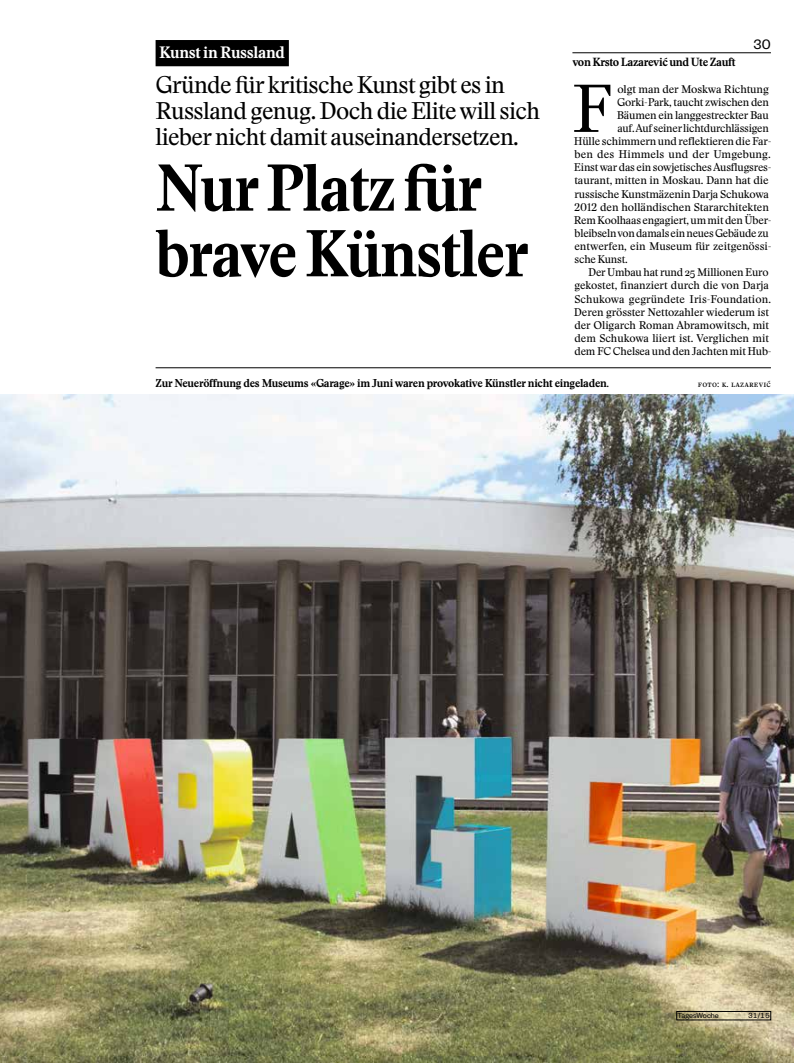
<style>
.page{position:relative;width:794px;height:1063px;background:#fff}
.page>*{position:absolute;margin:0;border:0;box-sizing:border-box;transform-origin:0 0}
.t1{font:66.5px "Stanley";color:#000}
.t2{font:65px/65.6px "Stanley Bold Headline";letter-spacing:-.03em;color:#000;scale:.94 1}
.t3{font:23.75px/26.2px "Stanley";letter-spacing:-.025em;color:#000}
.t4{font:700 16.25px "Stanley";letter-spacing:-.02em;color:#fff}
.t5{font:15px "Founders Grotesk";color:#000}
.t6{font:700 11.62px "Stanley";letter-spacing:-.03em;color:#000}
.t7{font:700 11.25px "Stanley";letter-spacing:-.025em;color:#000}
.t8{font:11px "Stanley";letter-spacing:-.015em;color:#000}
.t9{font:11px "Stanley";letter-spacing:.005em;color:#000}
.t10{font:8.75px "Stanley";letter-spacing:.025em;color:#000}
.t11{font:8.12px "Founders Grotesk";letter-spacing:-.005em;color:#000}
</style>
<div class="page">
<div style="left:156px;top:40px;width:133px;height:26px;background:#000"></div>
<hr style="left:572px;top:52px;width:199px;height:1px;background:#000">
<hr style="left:156px;top:367px;width:615px;height:1px;background:#000">
<img style="left:0;top:394px;width:794px;height:669px">
<div style="left:676px;top:1011px;width:95px;height:9px;border:1px solid #000"></div>
<h3 class="t5" style="left:753px;top:36px;width:19px">30</h3>
<h3 class="t4" style="left:159px;top:41px;width:127px">Kunst in Russland</h3>
<h3 class="t3" style="left:156px;top:71px;width:386px">Gründe für kritische Kunst gibt es in<br>Russland genug. Doch die Elite will sich lieber nicht damit auseinandersetzen.</h3>
<h2 class="t2" style="left:156px;top:157px;width:399px">Nur Platz für brave Künstler</h2>
<p class="t6" style="left:572px;top:54px;width:165px">von Krsto Lazarević und Ute Zauft</p>
<h1 class="t1" style="left:572px;top:64px;width:41px">F</h1>
<p class="t8" style="left:617px;top:81px;width:153px">olgt man der Moskwa Richtung</p>
<p class="t8" style="left:617px;top:94px;width:153px">Gorki-Park, taucht zwischen den</p>
<p class="t8" style="left:617px;top:108px;width:154px">Bäumen ein langgestreckter Bau</p>
<p class="t8" style="left:617px;top:121px;width:153px">auf. Auf seiner lichtdurchlässigen</p>
<p class="t8" style="left:574px;top:134px;width:199px">Hülle schimmern und reflektieren die Far-</p>
<p class="t9" style="left:574px;top:147px;width:198px">ben des Himmels und der Umgebung.</p>
<p class="t8" style="left:574px;top:160px;width:199px">Einst war das ein sowjetisches Ausflugsres-</p>
<p class="t8" style="left:574px;top:173px;width:196px">taurant, mitten in Moskau. Dann hat die</p>
<p class="t8" style="left:574px;top:186px;width:196px">russische Kunstmäzenin Darja Schukowa</p>
<p class="t8" style="left:574px;top:199px;width:196px">2012 den holländischen Stararchitekten</p>
<p class="t8" style="left:574px;top:213px;width:199px">Rem Koolhaas engagiert, um mit den Über-</p>
<p class="t8" style="left:574px;top:226px;width:196px">bleibseln von damals ein neues Gebäude zu</p>
<p class="t8" style="left:574px;top:239px;width:199px">entwerfen, ein Museum für zeitgenössi-</p>
<p class="t8" style="left:574px;top:252px;width:55px">sche Kunst.</p>
<p class="t8" style="left:588px;top:265px;width:182px">Der Umbau hat rund 25 Millionen Euro</p>
<p class="t8" style="left:574px;top:278px;width:196px">gekostet, finanziert durch die von Darja</p>
<p class="t9" style="left:574px;top:291px;width:198px">Schukowa gegründete Iris-Foundation.</p>
<p class="t8" style="left:574px;top:304px;width:197px">Deren grösster Nettozahler wiederum ist</p>
<p class="t8" style="left:574px;top:318px;width:196px">der Oligarch Roman Abramowitsch, mit</p>
<p class="t8" style="left:574px;top:331px;width:196px">dem Schukowa liiert ist. Verglichen mit</p>
<p class="t8" style="left:574px;top:344px;width:199px">dem FC Chelsea und den Jachten mit Hub-</p>
<p class="t7" style="left:156px;top:375px;width:455px">Zur Neueröffnung des Museums «Garage» im Juni waren provokative Künstler nicht eingeladen.</p>
<p class="t10" style="left:698px;top:378px;width:75px">foto: K. Lazarević</p>
<p class="t11" style="left:677px;top:1010px;width:43px">TagesWoche</p>
<p class="t11" style="left:748px;top:1010px;width:23px">31/15</p>
</div>
